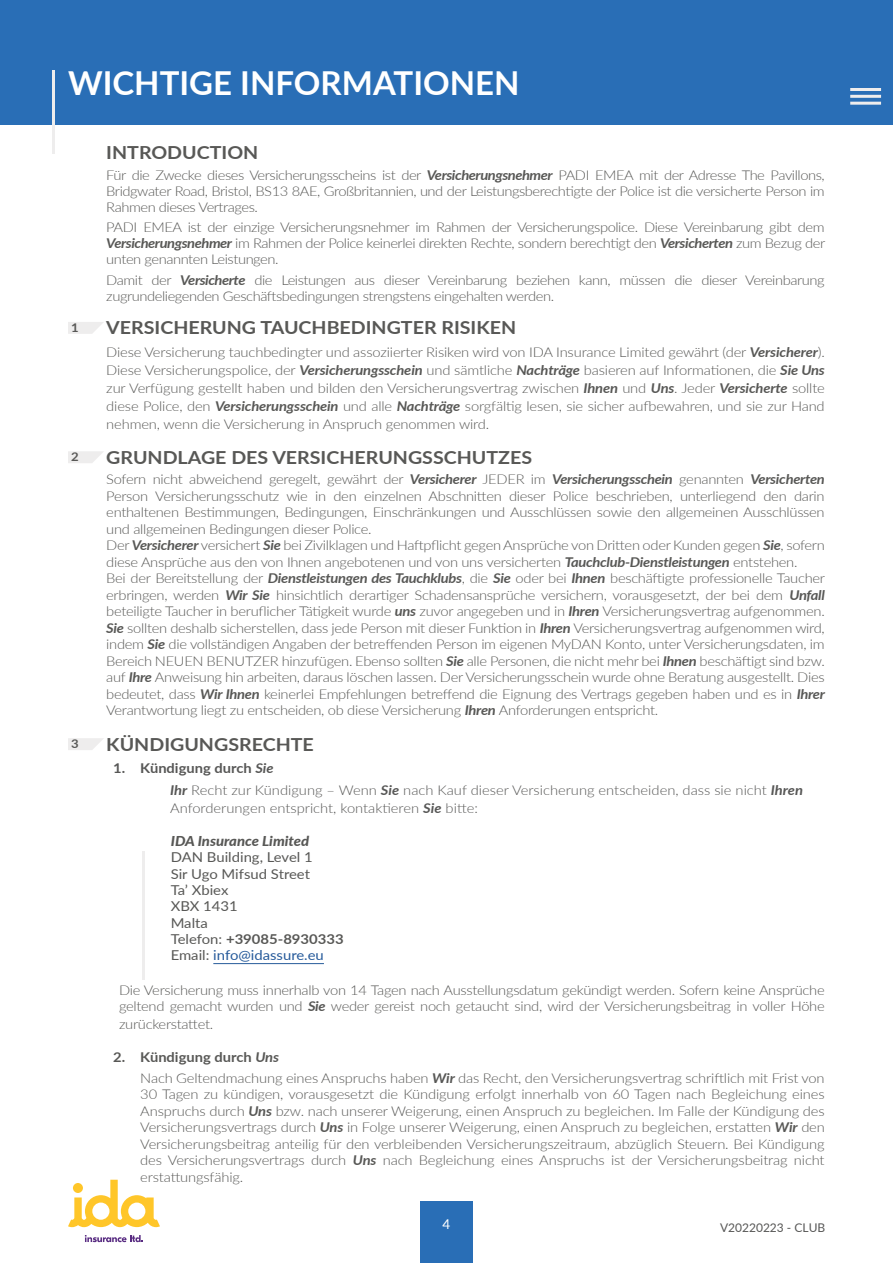
<style>
.page{position:relative;width:893px;height:1263px;background:#fff}
.page>*{position:absolute;margin:0;border:0;box-sizing:border-box;transform-origin:0 0}
.t1{font:700 33px "Lato";color:#fff}
.t2{font:700 18px "Lato";color:#585856;scale:1.09 1}
.t3{font:13.65px/16.4px "Lato";color:#585856;scale:1.09 1}
.t4{font:italic 800 13.65px "Lato";color:#585856;scale:1.09 1}
.t5{font:300 13.5px/16.5px "Lato";letter-spacing:-.02em;color:#585856;text-align:justify;scale:1.09 1}
.t6{font:300 13.5px/22.2px "Lato";color:#575756;scale:1.09 1}
.t7{font:13.5px "Lato";color:#fff}
.t8{font:12px "Lato";color:#575756}
.t9{font:700 12px "Lato";color:#585856;scale:1.09 1}
.s1{font-weight:700;font-style:italic}
.s2{font-weight:700}
.s3{color:#275b9b}
</style>
<div class="page">
<div style="left:420px;top:1201px;width:52px;height:62px;background:#296eb6"></div>
<svg style="left:68px;top:1180px;width:92px;height:47px"></svg>
<svg style="left:85px;top:1235px;width:58px;height:7px"></svg>
<div style="left:0;top:0;width:893px;height:124px;background:#296eb6"></div>
<hr style="left:52px;top:71px;width:3px;height:83px;background:#eeeded">
<svg style="left:68px;top:322px;width:35px;height:12px"></svg>
<svg style="left:68px;top:451px;width:35px;height:12px"></svg>
<hr style="left:850px;top:88px;width:31px;height:3px;background:#eeeded">
<hr style="left:850px;top:95px;width:31px;height:3px;background:#eeeded">
<hr style="left:850px;top:102px;width:31px;height:3px;background:#eeeded">
<hr style="left:213px;top:963px;width:111px;height:1px;background:#275b9b">
<hr style="left:142px;top:851px;width:3px;height:129px;background:#eeeded">
<svg style="left:68px;top:738px;width:36px;height:12px"></svg>
<h1 class="t1" style="left:68px;top:58px;width:453px">WICHTIGE INFORMATIONEN</h1>
<p class="t9" style="left:71px;top:319px;width:8px">1</p>
<p class="t9" style="left:71px;top:448px;width:8px">2</p>
<p class="t9" style="left:71px;top:735px;width:8px">3</p>
<h2 class="t2" style="left:106px;top:140px;width:141px">INTRODUCTION</h2>
<p class="t5" style="left:106px;top:166px;width:661px;line-height:16px">Für die Zwecke dieses Versicherungsscheins ist der <span class="s1">Versicherungsnehmer</span> PADI EMEA mit der Adresse The Pavillons, Bridgwater Road, Bristol, BS13 8AE, Großbritannien, und der Leistungsberechtigte der Police ist die versicherte Person im Rahmen dieses Vertrages.</p>
<p class="t5" style="left:106px;top:219px;width:661px;line-height:16px">PADI EMEA ist der einzige Versicherungsnehmer im Rahmen der Versicherungspolice. Diese Vereinbarung gibt dem <span class="s1">Versicherungsnehmer</span> im Rahmen der Police keinerlei direkten Rechte, sondern berechtigt den <span class="s1">Versicherten</span> zum Bezug der unten genannten Leistungen.</p>
<p class="t5" style="left:106px;top:271px;width:661px;line-height:16px">Damit der <span class="s1">Versicherte</span> die Leistungen aus dieser Vereinbarung beziehen kann, müssen die dieser Vereinbarung zugrundeliegenden Geschäftsbedingungen strengstens eingehalten werden.</p>
<h2 class="t2" style="left:106px;top:314px;width:378px">VERSICHERUNG TAUCHBEDINGTER RISIKEN</h2>
<p class="t5" style="left:106px;top:342px;width:661px;line-height:18px">Diese Versicherung tauchbedingter und assoziierter Risiken wird von IDA Insurance Limited gewährt (der <span class="s1">Versicherer</span>).<br>Diese Versicherungspolice, der <span class="s1">Versicherungsschein</span> und sämtliche <span class="s1">Nachträge</span> basieren auf Informationen, die <span class="s1">Sie Uns </span>zur Verfügung gestellt haben und bilden den Versicherungsvertrag zwischen <span class="s1">Ihnen</span> und <span class="s1">Uns</span>. Jeder <span class="s1">Versicherte</span> sollte diese Police, den <span class="s1">Versicherungsschein</span> und alle <span class="s1">Nachträge</span> sorgfältig lesen, sie sicher aufbewahren, und sie zur Hand nehmen, wenn die Versicherung in Anspruch genommen wird.</p>
<h2 class="t2" style="left:106px;top:444px;width:392px">GRUNDLAGE DES VERSICHERUNGSSCHUTZES</h2>
<p class="t5" style="left:106px;top:471px;width:661px;text-align:left">Sofern nicht abweichend geregelt, gewährt der <span class="s1">Versicherer</span> JEDER im <span class="s1">Versicherungsschein</span> genannten <span class="s1">Versicherten </span>Person Versicherungsschutz wie in den einzelnen Abschnitten dieser Police beschrieben, unterliegend den darin enthaltenen Bestimmungen, Bedingungen, Einschränkungen und Ausschlüssen sowie den allgemeinen Ausschlüssen und allgemeinen Bedingungen dieser Police.<br>Der <span class="s1">Versicherer</span> versichert <span class="s1">Sie</span> bei Zivilklagen und Haftpflicht gegen Ansprüche von Dritten oder Kunden gegen <span class="s1">Sie</span>, sofern diese Ansprüche aus den von Ihnen angebotenen und von uns versicherten <span class="s1">Tauchclub-Dienstleistungen</span> entstehen.<br>Bei der Bereitstellung der <span class="s1">Dienstleistungen des Tauchklubs</span>, die <span class="s1">Sie</span> oder bei <span class="s1">Ihnen</span> beschäftigte professionelle Taucher erbringen, werden <span class="s1">Wir Sie</span> hinsichtlich derartiger Schadensansprüche versichern, vorausgesetzt, der bei dem <span class="s1">Unfall </span>beteiligte Taucher in beruflicher Tätigkeit wurde <span class="s1">uns</span> zuvor angegeben und in <span class="s1">Ihren</span> Versicherungsvertrag aufgenommen.<br><span class="s1">Sie</span> sollten deshalb sicherstellen, dass jede Person mit dieser Funktion in <span class="s1">Ihren</span> Versicherungsvertrag aufgenommen wird, indem <span class="s1">Sie</span> die vollständigen Angaben der betreffenden Person im eigenen MyDAN Konto, unter Versicherungsdaten, im Bereich NEUEN BENUTZER hinzufügen. Ebenso sollten <span class="s1">Sie</span> alle Personen, die nicht mehr bei <span class="s1">Ihnen</span> beschäftigt sind bzw. auf <span class="s1">Ihre</span> Anweisung hin arbeiten, daraus löschen lassen. Der Versicherungsschein wurde ohne Beratung ausgestellt. Dies bedeutet, dass <span class="s1">Wir Ihnen</span> keinerlei Empfehlungen betreffend die Eignung des Vertrags gegeben haben und es in <span class="s1">Ihrer </span>Verantwortung liegt zu entscheiden, ob diese Versicherung <span class="s1">Ihren</span> Anforderungen entspricht.</p>
<h2 class="t2" style="left:106px;top:731px;width:192px">KÜNDIGUNGSRECHTE</h2>
<p class="t6" style="left:170px;top:757px;width:582px;text-indent:-57px"><span class="s2">1. Kündigung durch</span> <span class="s1">Sie<br>Ihr</span> Recht zur Kündigung – Wenn <span class="s1">Sie</span> nach Kauf dieser Versicherung entscheiden, dass sie nicht <span class="s1">Ihren</span></p>
<p class="t6" style="left:170px;top:797px;width:284px">Anforderungen entspricht, kontaktieren <span class="s1">Sie</span> bitte:</p>
<p class="t4" style="left:171px;top:831px;width:129px">IDA Insurance Limited</p>
<p class="t3" style="left:171px;top:848px;width:160px">DAN Building, Level 1<br>Sir Ugo Mifsud Street<br>Ta’ Xbiex<br>XBX 1431<br>Malta<br>Telefon: <span class="s2">+39085-8930333<br></span>Email: <span class="s3">info@idassure.eu</span></p>
<p class="t5" style="left:119px;top:981px;width:649px">Die Versicherung muss innerhalb von 14 Tagen nach Ausstellungsdatum gekündigt werden. Sofern keine Ansprüche geltend gemacht wurden und <span class="s1">Sie</span> weder gereist noch getaucht sind, wird der Versicherungsbeitrag in voller Höhe</p>
<p class="t5" style="left:119px;top:1016px;width:88px">zurückerstattet.</p>
<p class="t5" style="left:140px;top:1046px;width:629px;line-height:20.7px;text-indent:-27px"><span class="s2">2. Kündigung durch</span> <span class="s1">Uns<br></span>Nach Geltendmachung eines Anspruchs haben <span class="s1">Wir</span> das Recht, den Versicherungsvertrag schriftlich mit Frist von</p>
<p class="t5" style="left:140px;top:1086px;width:630px">30 Tagen zu kündigen, vorausgesetzt die Kündigung erfolgt innerhalb von 60 Tagen nach Begleichung eines Anspruchs durch <span class="s1">Uns</span> bzw. nach unserer Weigerung, einen Anspruch zu begleichen. Im Falle der Kündigung des Versicherungsvertrags durch <span class="s1">Uns</span> in Folge unserer Weigerung, einen Anspruch zu begleichen, erstatten <span class="s1">Wir</span> den Versicherungsbeitrag anteilig für den verbleibenden Versicherungszeitraum, abzüglich Steuern. Bei Kündigung des Versicherungsvertrags durch <span class="s1">Uns</span> nach Begleichung eines Anspruchs ist der Versicherungsbeitrag nicht erstattungsfähig.</p>
<p class="t7" style="left:443px;top:1214px;width:9px">4</p>
<p class="t8" style="left:720px;top:1219px;width:107px">V20220223 - CLUB</p>
</div>
